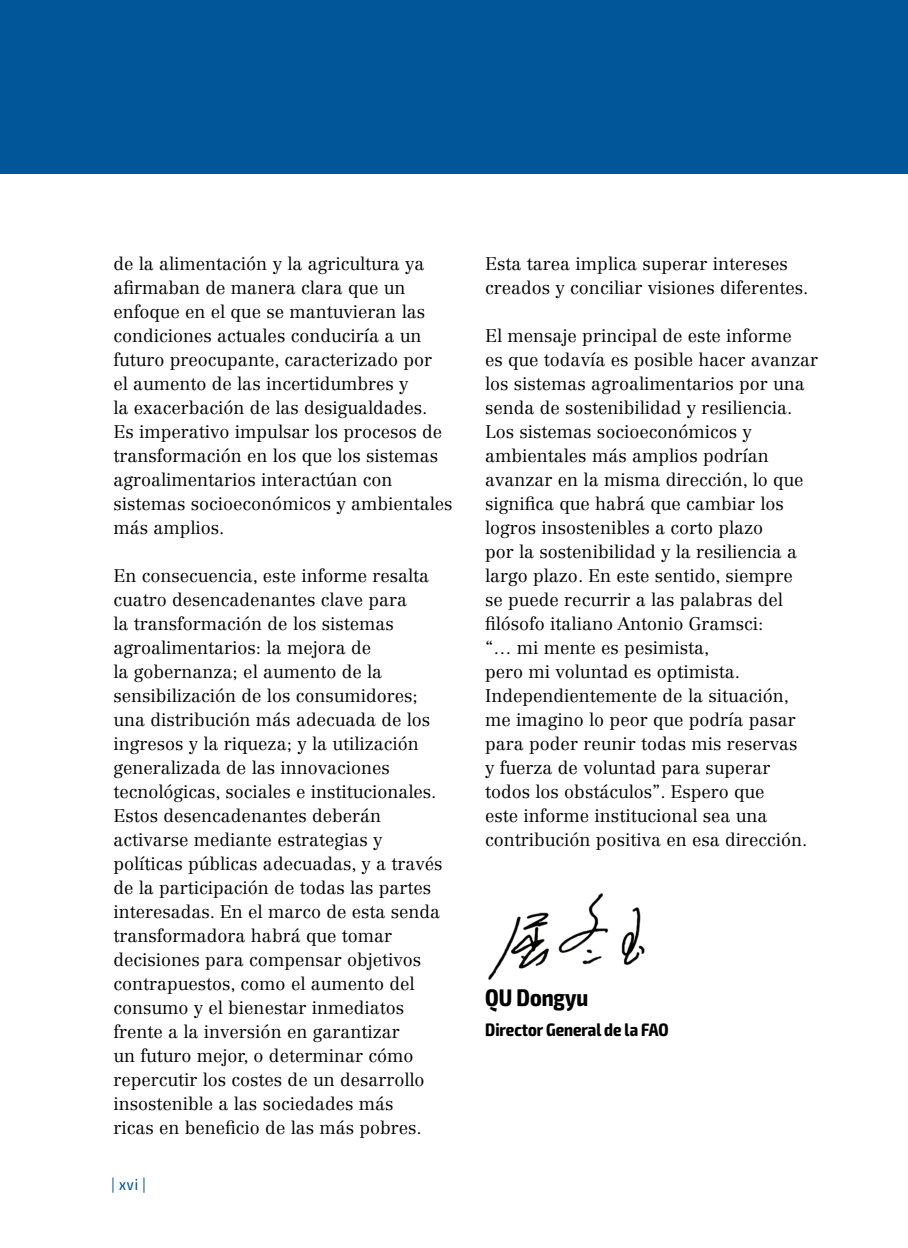
<style>
.page{position:relative;width:908px;height:1248px;background:#fff}
.page>*{position:absolute;margin:0;border:0;box-sizing:border-box;transform-origin:0 0}
.t1{font:700 condensed 24px "Exo 2";color:#000}
.t2{font:300 18px/24px "Centennial LT Std";color:#000}
.t3{font:700 condensed 18px "Exo 2";color:#000}
.t4{font:condensed 16px "Exo 2";color:#005698}
</style>
<div class="page">
<div style="left:0;top:0;width:907px;height:174px;background:#005698"></div>
<img style="left:488px;top:893px;width:157px;height:87px">
<p class="t2" style="left:113px;top:252px;width:340px">de la alimentación y la agricultura ya afirmaban de manera clara que un enfoque en el que se mantuvieran las condiciones actuales conduciría a un futuro preocupante, caracterizado por<br>el aumento de las incertidumbres y<br>la exacerbación de las desigualdades.<br>Es imperativo impulsar los procesos de transformación en los que los sistemas agroalimentarios interactúan con sistemas socioeconómicos y ambientales más amplios.</p>
<p class="t2" style="left:113px;top:564px;width:330px">En consecuencia, este informe resalta cuatro desencadenantes clave para<br>la transformación de los sistemas agroalimentarios: la mejora de<br>la gobernanza; el aumento de la sensibilización de los consumidores; una distribución más adecuada de los ingresos y la riqueza; y la utilización generalizada de las innovaciones tecnológicas, sociales e institucionales.<br>Estos desencadenantes deberán activarse mediante estrategias y políticas públicas adecuadas, y a través de la participación de todas las partes interesadas. En el marco de esta senda transformadora habrá que tomar decisiones para compensar objetivos contrapuestos, como el aumento del consumo y el bienestar inmediatos frente a la inversión en garantizar<br>un futuro mejor, o determinar cómo repercutir los costes de un desarrollo insostenible a las sociedades más<br>ricas en beneficio de las más pobres.</p>
<p class="t4" style="left:111px;top:1174px;width:36px">| xvi |</p>
<p class="t2" style="left:485px;top:252px;width:325px">Esta tarea implica superar intereses creados y conciliar visiones diferentes.</p>
<p class="t2" style="left:485px;top:324px;width:334px">El mensaje principal de este informe<br>es que todavía es posible hacer avanzar los sistemas agroalimentarios por una senda de sostenibilidad y resiliencia.<br>Los sistemas socioeconómicos y ambientales más amplios podrían avanzar en la misma dirección, lo que significa que habrá que cambiar los logros insostenibles a corto plazo<br>por la sostenibilidad y la resiliencia a largo plazo. En este sentido, siempre<br>se puede recurrir a las palabras del filósofo italiano Antonio Gramsci:<br>“… mi mente es pesimista,<br>pero mi voluntad es optimista.<br>Independientemente de la situación, me imagino lo peor que podría pasar para poder reunir todas mis reservas<br>y fuerza de voluntad para superar todos los obstáculos”. Espero que<br>este informe institucional sea una contribución positiva en esa dirección.</p>
<h1 class="t1" style="left:485px;top:983px;width:105px">QU Dongyu</h1>
<p class="t3" style="left:485px;top:1018px;width:185px">Director General de la FAO</p>
</div>
